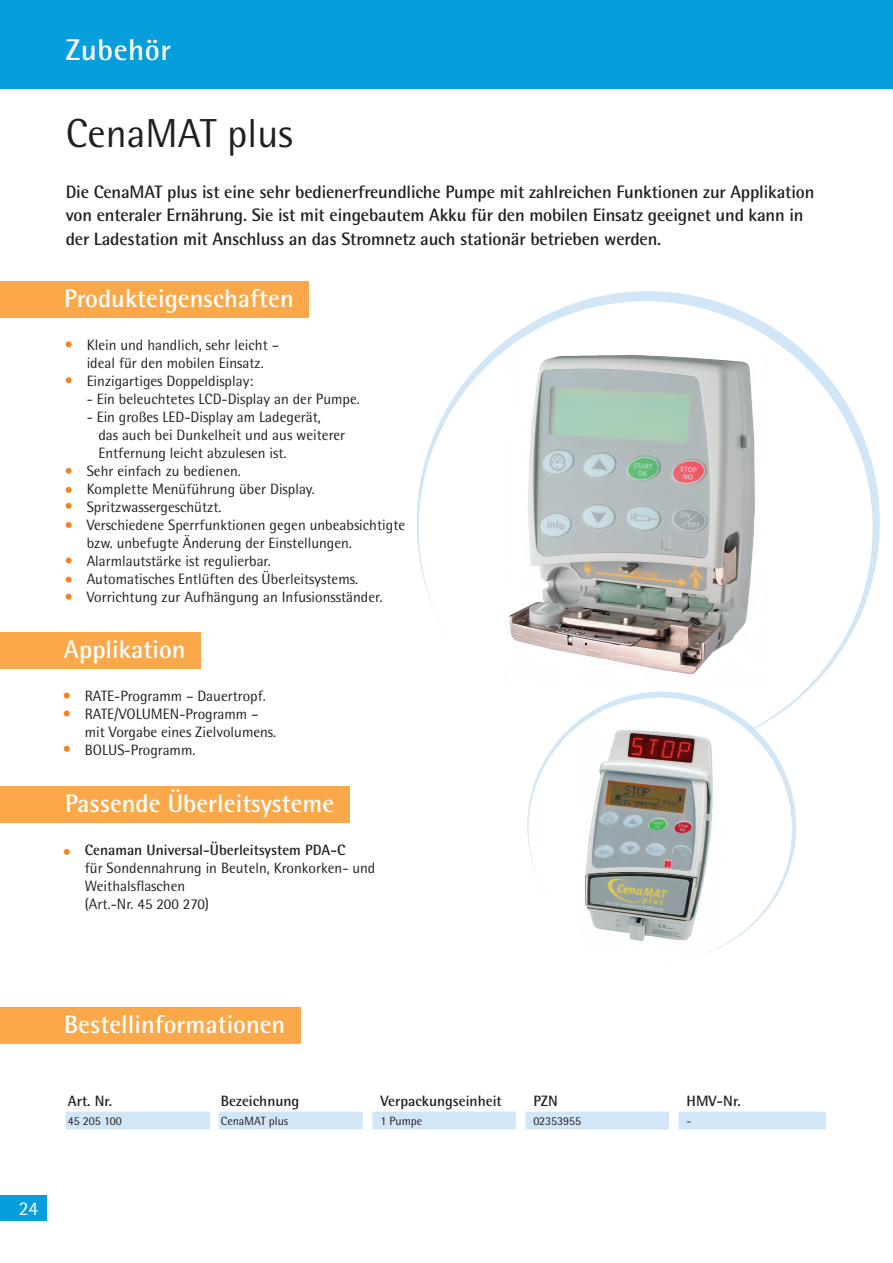
<style>
.page{position:relative;width:893px;height:1263px;background:#fff}
.page>*{position:absolute;margin:0;border:0;box-sizing:border-box;transform-origin:0 0}
.t1{font:40.5px "Rotis Semi Sans";color:#231f20}
.t2{font:700 30px "Rotis Semi Sans";letter-spacing:.02em;color:#fff}
.t3{font:700 25.5px "Rotis Semi Sans";color:#fff}
.t4{font:19.5px "Rotis Semi Sans";color:#fff}
.t5{font:700 18px/23.2px "Rotis Semi Sans";letter-spacing:-.01em;color:#231f20}
.t6{font:15px/18px "Rotis Semi Sans";color:#231f20}
.t7{font:700 15px "Rotis Semi Sans";color:#231f20}
.t8{font:12px "Rotis Semi Sans";color:#231f20}
</style>
<div class="page">
<div style="left:0;top:1195px;width:47px;height:25px;background:#069edb"></div>
<div style="left:0;top:0;width:893px;height:88px;background:#069edb"></div>
<div style="left:0;top:281px;width:309px;height:36px;background:#faa849"></div>
<div style="left:0;top:1007px;width:300px;height:37px;background:#faa849"></div>
<svg style="left:66px;top:341px;width:6px;height:6px"></svg>
<svg style="left:66px;top:377px;width:6px;height:6px"></svg>
<svg style="left:66px;top:468px;width:6px;height:6px"></svg>
<svg style="left:66px;top:503px;width:6px;height:6px"></svg>
<svg style="left:66px;top:557px;width:6px;height:6px"></svg>
<svg style="left:66px;top:487px;width:6px;height:6px"></svg>
<svg style="left:66px;top:522px;width:6px;height:6px"></svg>
<svg style="left:66px;top:577px;width:6px;height:6px"></svg>
<svg style="left:66px;top:594px;width:6px;height:6px"></svg>
<div style="left:417px;top:291px;width:463px;height:463px;background:#d1e6f6;border-radius:50%"></div>
<div style="left:419px;top:301px;width:454px;height:454px;background:#fff;border-radius:50%"></div>
<div style="left:0;top:632px;width:200px;height:37px;background:#faa849"></div>
<div style="left:0;top:786px;width:349px;height:37px;background:#faa849"></div>
<svg style="left:64px;top:693px;width:6px;height:5px"></svg>
<svg style="left:64px;top:849px;width:6px;height:6px"></svg>
<svg style="left:64px;top:710px;width:6px;height:6px"></svg>
<svg style="left:64px;top:746px;width:6px;height:6px"></svg>
<svg style="left:66px;top:1111px;width:761px;height:18px;background:#d4e8f6"></svg>
<img style="left:509px;top:354px;width:246px;height:320px">
<div style="left:527px;top:692px;width:269px;height:269px;background:#d1e6f6;border-radius:50%"></div>
<div style="left:528px;top:697px;width:264px;height:264px;background:#fff;border-radius:50%"></div>
<img style="left:585px;top:729px;width:138px;height:223px">
<h2 class="t2" style="left:66px;top:32px;width:107px">Zubehör</h2>
<h1 class="t1" style="left:66px;top:109px;width:228px">CenaMAT plus</h1>
<p class="t5" style="left:66px;top:180px;width:750px">Die CenaMAT plus ist eine sehr bedienerfreundliche Pumpe mit zahlreichen Funktionen zur Applikation von enteraler Ernährung. Sie ist mit eingebautem Akku für den mobilen Einsatz geeignet und kann in der Ladestation mit Anschluss an das Stromnetz auch stationär betrieben werden.</p>
<h3 class="t3" style="left:64px;top:283px;width:231px">Produkteigenschaften</h3>
<p class="t6" style="left:87px;top:335px;width:194px">Klein und handlich, sehr leicht – ideal für den mobilen Einsatz.<br>Einzigartiges Doppeldisplay:</p>
<p class="t6" style="left:87px;top:389px;width:275px">- Ein beleuchtetes LCD-Display an der Pumpe.</p>
<p class="t6" style="left:87px;top:407px;width:236px">- Ein großes LED-Display am Ladegerät,</p>
<p class="t6" style="left:98px;top:425px;width:248px">das auch bei Dunkelheit und aus weiterer</p>
<p class="t6" style="left:98px;top:443px;width:190px">Entfernung leicht abzulesen ist.</p>
<p class="t6" style="left:87px;top:461px;width:156px">Sehr einfach zu bedienen.</p>
<p class="t6" style="left:87px;top:479px;width:230px">Komplette Menüführung über Display.</p>
<p class="t6" style="left:87px;top:497px;width:136px">Spritzwassergeschützt.</p>
<p class="t6" style="left:87px;top:515px;width:320px">Verschiedene Sperrfunktionen gegen unbeabsichtigte</p>
<p class="t6" style="left:87px;top:533px;width:267px">bzw. unbefugte Änderung der Einstellungen.</p>
<p class="t6" style="left:87px;top:551px;width:186px">Alarmlautstärke ist regulierbar.</p>
<p class="t6" style="left:87px;top:569px;width:273px">Automatisches Entlüften des Überleitsystems.</p>
<p class="t6" style="left:87px;top:587px;width:297px">Vorrichtung zur Aufhängung an Infusionsständer.</p>
<h3 class="t3" style="left:64px;top:634px;width:123px">Applikation</h3>
<p class="t6" style="left:85px;top:687px;width:193px">RATE-Programm – Dauertropf.<br>RATE/VOLUMEN-Programm – mit Vorgabe eines Zielvolumens.<br>BOLUS-Programm.</p>
<h3 class="t3" style="left:65px;top:788px;width:271px">Passende Überleitsysteme</h3>
<p class="t7" style="left:85px;top:840px;width:262px">Cenaman Universal-Überleitsystem PDA-C</p>
<p class="t6" style="left:85px;top:859px;width:292px">für Sondennahrung in Beuteln, Kronkorken- und<br>Weithalsflaschen<br>(Art.-Nr. 45 200 270)</p>
<h3 class="t3" style="left:64px;top:1009px;width:223px">Bestellinformationen</h3>
<p class="t7" style="left:68px;top:1091px;width:46px">Art. Nr.</p>
<p class="t7" style="left:221px;top:1091px;width:80px">Bezeichnung</p>
<p class="t7" style="left:380px;top:1091px;width:123px">Verpackungseinheit</p>
<p class="t7" style="left:533px;top:1091px;width:26px">PZN</p>
<p class="t7" style="left:686px;top:1091px;width:56px">HMV-Nr.</p>
<p class="t8" style="left:68px;top:1114px;width:55px">45 205 100</p>
<p class="t8" style="left:221px;top:1114px;width:69px">CenaMAT plus</p>
<p class="t8" style="left:380px;top:1114px;width:43px">1 Pumpe</p>
<p class="t8" style="left:533px;top:1114px;width:49px">02353955</p>
<p class="t8" style="left:686px;top:1114px;width:6px">-</p>
<h3 class="t4" style="left:19px;top:1197px;width:21px">24</h3>
</div>
